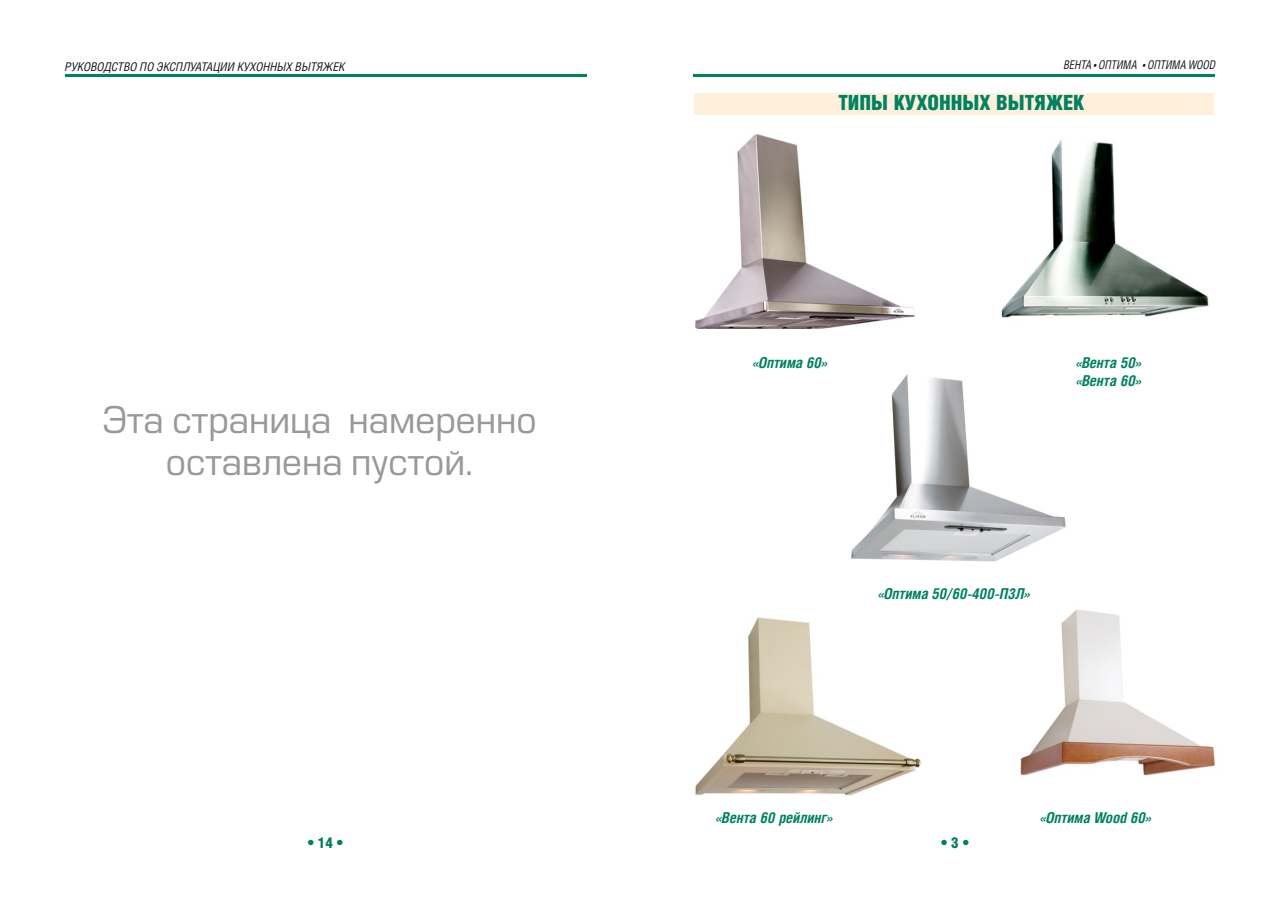
<style>
.page{position:relative;width:1280px;height:910px;background:#fff}
.page>*{position:absolute;margin:0;border:0;box-sizing:border-box;transform-origin:0 0}
.t1{font:36px/42.6px "Europe C";color:#999;text-align:center}
.t2{font:21px "Helios Cond Black C";color:#008160}
.t3{font:italic 700 15px/17.1px "Helios Cond C";color:#008160}
.t4{font:15px "Helios Cond Black C";color:#008160}
.t5{font:italic 12px "Helios Cond C";color:#151616}
.t6{font:italic 12px "Helios Cond C";color:#151616;scale:.9 1}
</style>
<div class="page">
<hr style="left:65px;top:74px;width:521px;height:3px;background:#008160">
<hr style="left:693px;top:74px;width:521px;height:3px;background:#008160">
<div style="left:694px;top:93px;width:520px;height:22px;background:#fff0db"></div>
<img style="left:1001px;top:139px;width:208px;height:179px">
<img style="left:695px;top:135px;width:220px;height:194px">
<img style="left:695px;top:617px;width:226px;height:179px">
<img style="left:1020px;top:609px;width:195px;height:167px">
<img style="left:851px;top:374px;width:215px;height:188px">
<p class="t5" style="left:65px;top:61px;width:282px">РУКОВОДСТВО ПО ЭКСПЛУАТАЦИИ КУХОННЫХ ВЫТЯЖЕК</p>
<p class="t6" style="left:1064px;top:59px;width:170px">ВЕНТА • ОПТИМА • ОПТИМА WOOD</p>
<h1 class="t1" style="left:103px;top:402px;width:435px">Эта страница намеренно оставлена пустой.</h1>
<h2 class="t2" style="left:838px;top:93px;width:247px">ТИПЫ КУХОННЫХ ВЫТЯЖЕК</h2>
<p class="t3" style="left:753px;top:355px;width:76px">«Оптима 60»</p>
<p class="t3" style="left:1076px;top:355px;width:66px">«Вента 50» «Вента 60»</p>
<p class="t3" style="left:878px;top:586px;width:153px">«Оптима 50/60-400-П3Л»</p>
<p class="t3" style="left:716px;top:810px;width:118px">«Вента 60 рейлинг»</p>
<p class="t3" style="left:1040px;top:810px;width:112px">«Оптима Wood 60»</p>
<p class="t4" style="left:308px;top:835px;width:37px">• 14 •</p>
<p class="t4" style="left:941px;top:835px;width:29px">• 3 •</p>
</div>
